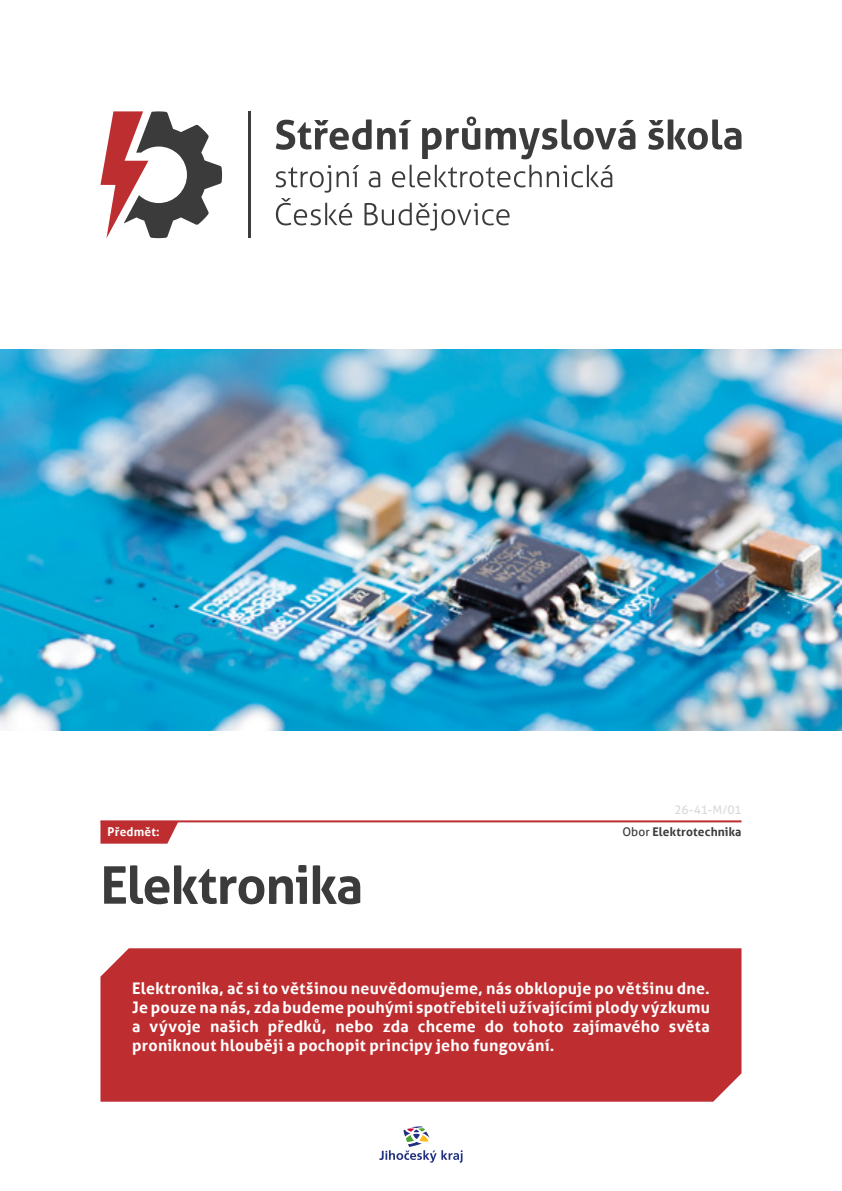
<style>
.page{position:relative;width:842px;height:1191px;background:#fff}
.page>*{position:absolute;margin:0;border:0;box-sizing:border-box;transform-origin:0 0}
.t1{font:700 52px "Aller";letter-spacing:-.02em;color:#3c3b3b}
.t2{font:700 16px/19.2px "Aller";letter-spacing:.015em;color:#fff;text-align:justify}
.t3{font:700 12px "Aller";letter-spacing:.01em;color:#3c3b3b}
.t4{font:12px "Aller";color:#dadada}
.t5{font:700 12px "Aller";letter-spacing:.015em;color:#fff}
.s1{font-weight:400}
</style>
<div class="page">
<img style="left:0;top:349px;width:842px;height:381px">
<hr style="left:248px;top:111px;width:2px;height:127px;background:#3c3b3b">
<svg style="left:276px;top:116px;width:359px;height:43px"></svg>
<svg style="left:648px;top:119px;width:93px;height:31px"></svg>
<svg style="left:276px;top:165px;width:336px;height:66px"></svg>
<svg style="left:100px;top:111px;width:122px;height:127px"></svg>
<div style="left:100px;top:948px;width:641px;height:153px;background:#be2e30"></div>
<svg style="left:100px;top:822px;width:78px;height:21px;background:#c23c3e"></svg>
<hr style="left:100px;top:820px;width:641px;height:2px;background:#be2e30">
<svg style="left:379px;top:1126px;width:83px;height:36px"></svg>
<p class="t4" style="left:674px;top:802px;width:69px">26-41-M/01</p>
<p class="t5" style="left:108px;top:824px;width:54px">Předmět:</p>
<p class="t3" style="left:622px;top:824px;width:121px"><span class="s1">Obor</span> Elektrotechnika</p>
<h1 class="t1" style="left:100px;top:853px;width:264px">Elektronika</h1>
<p class="t2" style="left:132px;top:978px;width:579px">Elektronika, ač si to většinou neuvědomujeme, nás obklopuje po většinu dne.<br>Je pouze na nás, zda budeme pouhými spotřebiteli užívajícími plody výzkumu a vývoje našich předků, nebo zda chceme do tohoto zajímavého světa proniknout hlouběji a pochopit principy jeho fungování.</p>
</div>
